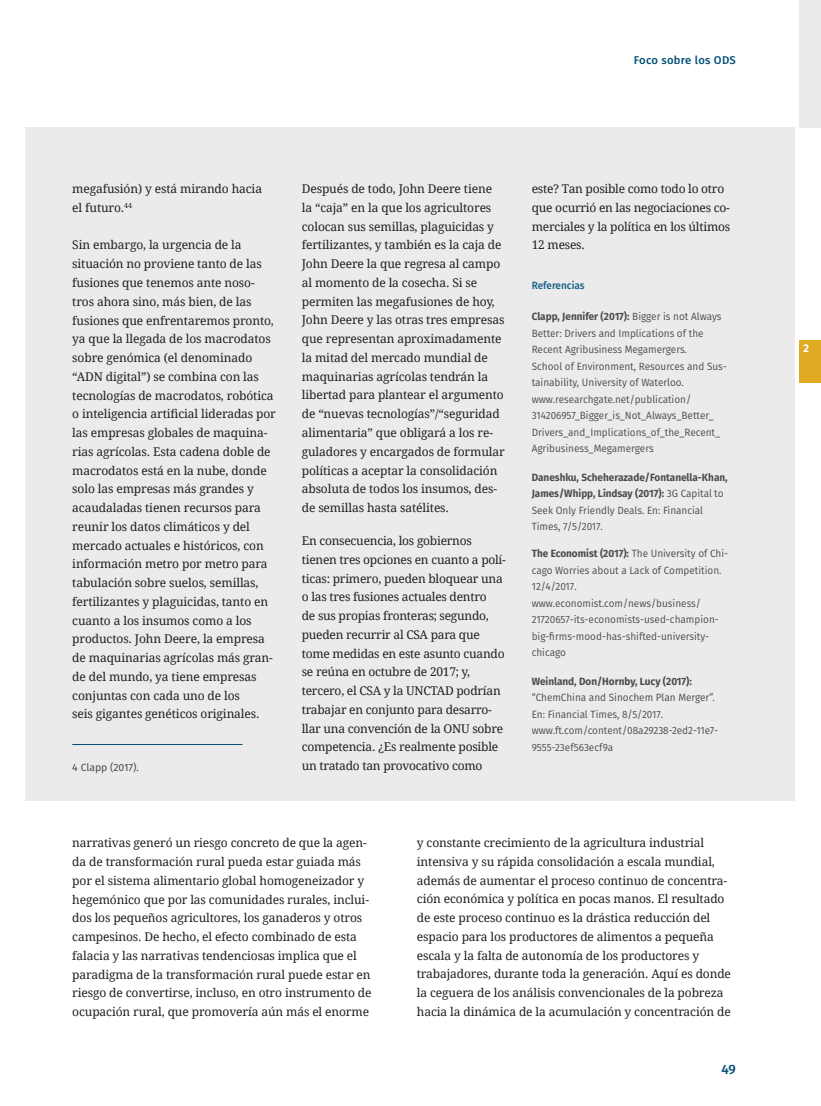
<style>
.page{position:relative;width:821px;height:1106px;background:#fff}
.page>*{position:absolute;margin:0;border:0;box-sizing:border-box;transform-origin:0 0}
.t1{font:500 13.5px "Fira Sans";color:#004f75}
.t2{font:12px/18.8px "Droid Serif";letter-spacing:-.01em;color:#231f20}
.t3{font:500 11.25px "Fira Sans";letter-spacing:.025em;color:#004f75}
.t4{font:700 11.25px "Fira Sans";color:#fff;scale:.95 1}
.t5{font:10.5px/16.5px "Fira Sans";color:#4b4c4d;scale:.95 1}
.t6{font:700 10.5px/16.5px "Fira Sans";color:#4b4c4d;scale:.95 1}
.t7{font:10.5px "Fira Sans";letter-spacing:-.005em;color:#3e3e3f}
.t8{font:500 10.5px "Fira Sans";color:#125f84;scale:.95 1}
.s1{font-weight:700}
.s2{font-weight:400}
</style>
<div class="page">
<div style="left:25px;top:128px;width:770px;height:673px;background:#ebebec"></div>
<div style="left:799px;top:0;width:22px;height:128px;background:#ebebec"></div>
<div style="left:799px;top:341px;width:22px;height:42px;background:#e1aa24"></div>
<hr style="left:72px;top:744px;width:170px;height:1px;background:#004f75">
<p class="t3" style="left:634px;top:51px;width:104px">Foco sobre los ODS</p>
<p class="t2" style="left:72px;top:179px;width:191px">megafusión) y está mirando hacia el futuro.<sup>44</sup></p>
<p class="t2" style="left:72px;top:235px;width:205px">Sin embargo, la urgencia de la situación no proviene tanto de las fusiones que tenemos ante noso&shy;tros ahora sino, más bien, de las fusiones que enfrentaremos pronto, ya que la llegada de los macrodatos sobre genómica (el denominado “ADN digital”) se combina con las tecnologías de macrodatos, robótica o inteligencia artificial lideradas por las empresas globales de maquina&shy;rias agrícolas. Esta cadena doble de macrodatos está en la nube, donde solo las empresas más grandes y acaudaladas tienen recursos para reunir los datos climáticos y del mercado actuales e históricos, con información metro por metro para tabulación sobre suelos, semillas, fertilizantes y plaguicidas, tanto en cuanto a los insumos como a los productos. John Deere, la empresa de maquinarias agrícolas más gran&shy;de del mundo, ya tiene empresas conjuntas con cada uno de los<br>seis gigantes genéticos originales.</p>
<p class="t7" style="left:72px;top:759px;width:68px">4 Clapp (2017).</p>
<p class="t2" style="left:302px;top:179px;width:204px">Después de todo, John Deere tiene la “caja” en la que los agricultores colocan sus semillas, plaguicidas y fertilizantes, y también es la caja de John Deere la que regresa al campo al momento de la cosecha. Si se permiten las megafusiones de hoy, John Deere y las otras tres empresas que representan aproximadamente la mitad del mercado mundial de maquinarias agrícolas tendrán la libertad para plantear el argumento de “nuevas tecnologías”/“seguridad alimentaria” que obligará a los re&shy;guladores y encargados de formular políticas a aceptar la consolidación absoluta de todos los insumos, des&shy;de semillas hasta satélites.</p>
<p class="t2" style="left:302px;top:531px;width:206px">En consecuencia, los gobiernos tienen tres opciones en cuanto a polí&shy;ticas: primero, pueden bloquear una o las tres fusiones actuales dentro<br>de sus propias fronteras; segundo, pueden recurrir al CSA para que tome medidas en este asunto cuando se reúna en octubre de 2017; y, tercero, el CSA y la UNCTAD podrían trabajar en conjunto para desarro&shy;llar una convención de la ONU sobre competencia. ¿Es realmente posible un tratado tan provocativo como</p>
<p class="t2" style="left:532px;top:179px;width:200px">este? Tan posible como todo lo otro que ocurrió en las negociaciones co&shy;merciales y la política en los últimos<br>12 meses.</p>
<p class="t8" style="left:531px;top:276px;width:57px">Referencias</p>
<p class="t5" style="left:531px;top:308px;width:207px"><span class="s1">Clapp, Jennifer (2017):</span> Bigger is not Always Better: Drivers and Implications of the Recent Agribusiness Megamergers.<br>School of Environment, Resources and Sus&shy;tainability, University of Waterloo. www.researchgate.net/publication/ 314206957_Bigger_is_Not_Always_Better_ Drivers_and_Implications_of_the_Recent_ Agribusiness_Megamergers</p>
<p class="t6" style="left:531px;top:468px;width:208px">Daneshku, Scheherazade/Fontanella-Khan, James/Whipp, Lindsay (2017): <span class="s2">3G Capital to Seek Only Friendly Deals. En: Financial Times, 7/5/2017.</span></p>
<p class="t5" style="left:531px;top:545px;width:208px"><span class="s1">The Economist (2017):</span> The University of Chi&shy;cago Worries about a Lack of Competition.<br>12/4/2017. www.economist.com/news/business/ 21720657-its-economists-used-champion&shy;big-firms-mood-has-shifted-university&shy;chicago</p>
<p class="t6" style="left:531px;top:672px;width:170px">Weinland, Don/Hornby, Lucy (2017):</p>
<p class="t5" style="left:531px;top:689px;width:198px">“ChemChina and Sinochem Plan Merger”.<br>En: Financial Times, 8/5/2017. www.ft.com/content/08a29238-2ed2-11e7- 9555-23ef563ecf9a</p>
<p class="t2" style="left:72px;top:833px;width:301px">narrativas generó un riesgo concreto de que la agen&shy;da de transformación rural pueda estar guiada más por el sistema alimentario global homogeneizador y hegemónico que por las comunidades rurales, inclui&shy;dos los pequeños agricultores, los ganaderos y otros campesinos. De hecho, el efecto combinado de esta falacia y las narrativas tendenciosas implica que el paradigma de la transformación rural puede estar en riesgo de convertirse, incluso, en otro instrumento de ocupación rural, que promovería aún más el enorme</p>
<p class="t2" style="left:417px;top:833px;width:316px">y constante crecimiento de la agricultura industrial intensiva y su rápida consolidación a escala mundial, además de aumentar el proceso continuo de concentra&shy;ción económica y política en pocas manos. El resultado de este proceso continuo es la drástica reducción del espacio para los productores de alimentos a pequeña escala y la falta de autonomía de los productores y trabajadores, durante toda la generación. Aquí es donde la ceguera de los análisis convencionales de la pobreza hacia la dinámica de la acumulación y concentración de</p>
<p class="t1" style="left:721px;top:1058px;width:16px">49</p>
<p class="t4" style="left:803px;top:339px;width:7px">2</p>
</div>
